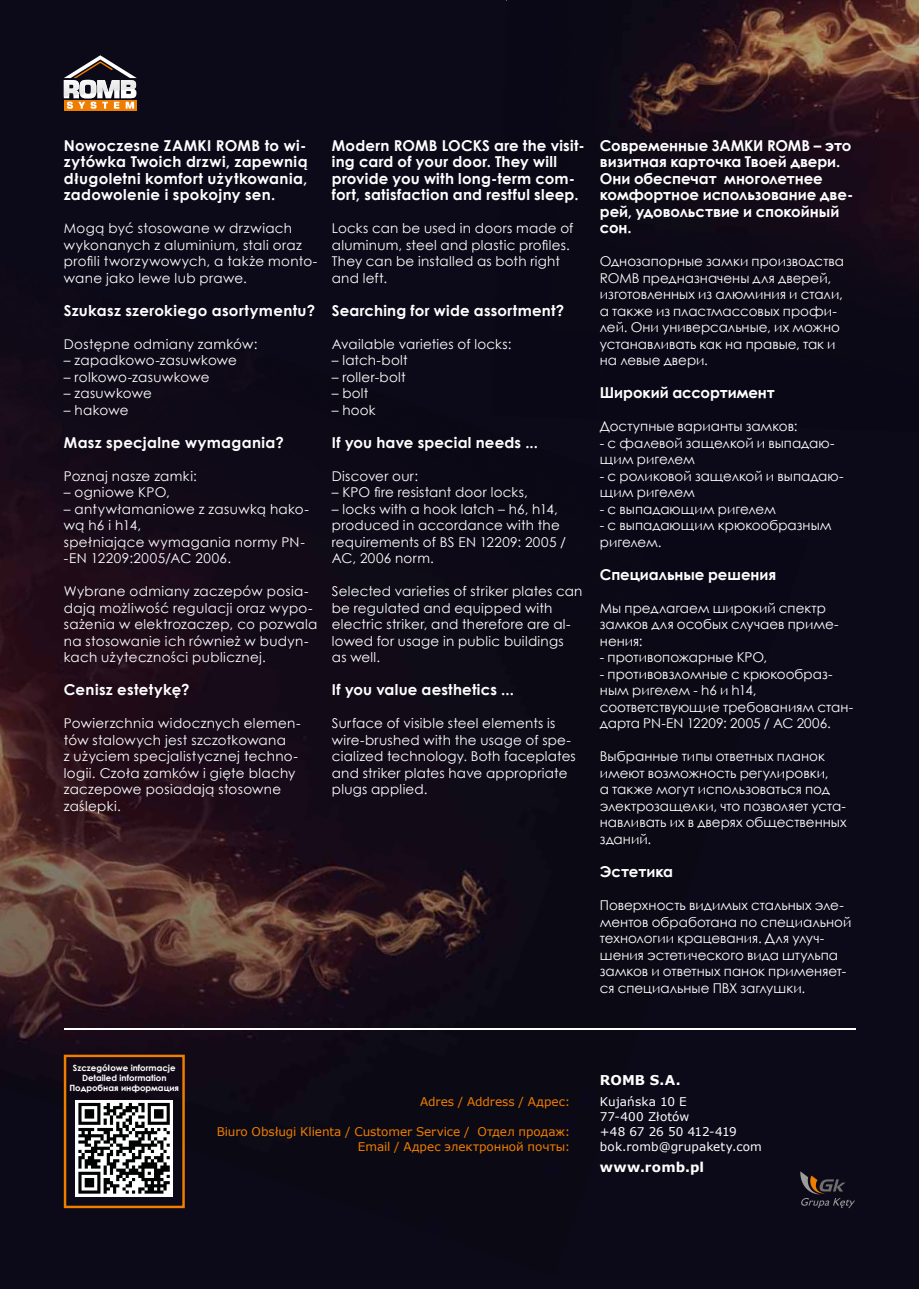
<style>
.page{position:relative;width:919px;height:1289px;background:#fff}
.page>*{position:absolute;margin:0;border:0;box-sizing:border-box;transform-origin:0 0}
.t1{font:700 15px/16.5px "Century Gothic";letter-spacing:.005em;color:#fff}
.t2{font:700 15px "Century Gothic";letter-spacing:.025em;color:#fff}
.t3{font:13.5px/16.5px "Century Gothic";letter-spacing:.01em;color:#fff}
.t4{font:13.5px/16.5px "Century Gothic";letter-spacing:.03em;color:#fff}
.t5{font:700 13.5px "Verdana";letter-spacing:.01em;color:#fff}
.t6{font:12px/15px "Verdana";letter-spacing:-.005em;color:#ef7d00;text-align:right}
.t7{font:12px/15px "Verdana";letter-spacing:.01em;color:#fff}
.t8{font:700 8.55px/10.4px "Century Gothic";color:#fff;text-align:center}
</style>
<div class="page">
<div style="left:0;top:0;width:918px;height:1288px;background:#0c0a18"></div>
<div style="left:859px;top:240px;width:59px;height:27px;background:#160a17"></div>
<img style="left:620px;top:48px;width:298px;height:192px">
<img style="left:677px;top:0;width:241px;height:48px">
<div style="left:0;top:359px;width:62px;height:67px;background:#150b19"></div>
<img style="left:0;top:426px;width:215px;height:165px">
<img style="left:0;top:591px;width:310px;height:165px">
<img style="left:0;top:756px;width:656px;height:274px">
<img style="left:0;top:920px;width:605px;height:289px">
<svg style="left:64px;top:1054px;width:121px;height:154px"></svg>
<svg style="left:800px;top:1171px;width:55px;height:36px"></svg>
<div style="left:64px;top:100px;width:73px;height:10px;background:#ef7d00"></div>
<svg style="left:64px;top:55px;width:73px;height:54px"></svg>
<img style="left:64px;top:80px;width:72px;height:17px">
<hr style="left:64px;top:1028px;width:791px;height:1px;background:#fff">
<p class="t1" style="left:64px;top:136px;width:245px;text-align:justify">Nowoczesne ZAMKI ROMB to wi&shy;zytówka Twoich drzwi, zapewnią długoletni komfort użytkowania, zadowolenie i spokojny sen.</p>
<p class="t3" style="left:64px;top:220px;width:255px">Mogą być stosowane w drzwiach wykonanych z aluminium, stali oraz profili tworzywowych, a także monto&shy;wane jako lewe lub prawe.</p>
<p class="t1" style="left:64px;top:301px;width:253px">Szukasz szerokiego asortymentu?</p>
<p class="t3" style="left:64px;top:335px;width:195px">Dostępne odmiany zamków:</p>
<p class="t3" style="left:64px;top:352px;width:175px">– zapadkowo-zasuwkowe</p>
<p class="t3" style="left:64px;top:368px;width:147px">– rolkowo-zasuwkowe</p>
<p class="t3" style="left:64px;top:385px;width:89px">– zasuwkowe</p>
<p class="t3" style="left:64px;top:401px;width:66px">– hakowe</p>
<p class="t2" style="left:64px;top:431px;width:221px">Masz specjalne wymagania?</p>
<p class="t4" style="left:64px;top:467px;width:134px">Poznaj nasze zamki:</p>
<p class="t3" style="left:64px;top:484px;width:108px">– ogniowe KPO,</p>
<p class="t4" style="left:64px;top:500px;width:247px">– antywłamaniowe z zasuwką hako&shy;wą h6 i h14,<br>spełniające wymagania normy PN--EN 12209:2005/AC 2006.</p>
<p class="t3" style="left:64px;top:583px;width:255px">Wybrane odmiany zaczepów posia&shy;dają możliwość regulacji oraz wypo&shy;sażenia w elektrozaczep, co pozwala na stosowanie ich również w budyn&shy;kach użyteczności publicznej.</p>
<p class="t1" style="left:64px;top:681px;width:127px">Cenisz estetykę?</p>
<p class="t3" style="left:64px;top:715px;width:238px">Powierzchnia widocznych elemen&shy;tów stalowych jest szczotkowana<br>z użyciem specjalistycznej techno&shy;logii. Czoła zamków i gięte blachy zaczepowe posiadają stosowne zaślepki.</p>
<p class="t1" style="left:332px;top:136px;width:254px">Modern ROMB LOCKS are the visit&shy;ing card of your door. They will provide you with long-term com&shy;fort, satisfaction and restful sleep.</p>
<p class="t3" style="left:332px;top:220px;width:243px">Locks can be used in doors made of aluminum, steel and plastic profiles.<br>They can be installed as both right and left.</p>
<p class="t1" style="left:332px;top:301px;width:234px">Searching for wide assortment?</p>
<p class="t3" style="left:332px;top:335px;width:181px">Available varieties of locks:</p>
<p class="t3" style="left:332px;top:352px;width:77px">– latch-bolt</p>
<p class="t3" style="left:332px;top:368px;width:75px">– roller-bolt</p>
<p class="t3" style="left:332px;top:385px;width:38px">– bolt</p>
<p class="t3" style="left:332px;top:401px;width:45px">– hook</p>
<p class="t1" style="left:332px;top:433px;width:208px">If you have special needs ...</p>
<p class="t3" style="left:332px;top:467px;width:88px">Discover our:</p>
<p class="t3" style="left:332px;top:484px;width:197px">– KPO fire resistant door locks,</p>
<p class="t3" style="left:332px;top:500px;width:236px">– locks with a hook latch – h6, h14, produced in accordance with the requirements of BS EN 12209: 2005 /<br>AC, 2006 norm.</p>
<p class="t3" style="left:332px;top:583px;width:252px">Selected varieties of striker plates can be regulated and equipped with electric striker, and therefore are al&shy;lowed for usage in public buildings<br>as well.</p>
<p class="t1" style="left:332px;top:681px;width:184px">If you value aesthetics ...</p>
<p class="t3" style="left:332px;top:715px;width:245px">Surface of visible steel elements is wire-brushed with the usage of spe&shy;cialized technology. Both faceplates and striker plates have appropriate plugs applied.</p>
<p class="t1" style="left:600px;top:136px;width:255px">Современныe ЗАМКИ ROMB – это визитная карточка Твоей двери.<br>Они обеспечат многолетнее комфортное использование две&shy;рей, удовольствие и спокойный сон.</p>
<p class="t3" style="left:600px;top:253px;width:246px">Однозапорные замки производства<br>ROMB предназначены для дверей, изготовленных из алюминия и стали, а также из пластмассовых профи&shy;лей. Они универсальные, их можно устанавливать как на правые, так и на левые двери.</p>
<p class="t1" style="left:600px;top:384px;width:176px">Широкий ассортимент</p>
<p class="t3" style="left:600px;top:418px;width:199px">Доступные варианты замков:</p>
<p class="t3" style="left:600px;top:434px;width:236px">- с фалевой защелкой и выпадаю&shy;щим ригелем</p>
<p class="t3" style="left:600px;top:467px;width:245px">- с роликовой защелкой и выпадаю&shy;щим ригелем</p>
<p class="t3" style="left:600px;top:500px;width:178px">- с выпадающим ригелем</p>
<p class="t3" style="left:600px;top:517px;width:233px">- с выпадающим крюкообразным ригелем.</p>
<p class="t1" style="left:600px;top:565px;width:178px">Специальные решения</p>
<p class="t3" style="left:600px;top:599px;width:240px">Мы предлагаем широкий спектр замков для особых случаев приме&shy;нения:</p>
<p class="t3" style="left:600px;top:649px;width:169px">- противопожарные KPO,</p>
<p class="t3" style="left:600px;top:665px;width:255px">- противовзломные с крюкообраз&shy;ным ригелем - h6 и h14, cоответствующие требованиям стан&shy;дарта РN-EN 12209: 2005 / AC 2006.</p>
<p class="t3" style="left:600px;top:748px;width:248px">Выбранные типы ответных планок имеют возможность регулировки,<br>а также могут использоваться под электрозащелки, что позволяет уста&shy;навливать их в дверях общественных зданий.</p>
<p class="t1" style="left:600px;top:862px;width:75px">Эстетика</p>
<p class="t3" style="left:600px;top:896px;width:253px">Поверхность видимых стальных эле&shy;ментов обработана по специальной технологии крацевания. Для улуч&shy;шения эстетического вида штульпа замков и ответных панок применяет&shy;ся специальные ПВХ заглушки.</p>
<p class="t8" style="left:69px;top:1061px;width:111px">Szczegółowe informacje<br>Detailed information<br>Подробная информация</p>
<p class="t6" style="left:420px;top:1094px;width:152px">Adres / Address / Aдрес:</p>
<p class="t6" style="left:217px;top:1124px;width:355px">Biuro Obsługi Klienta / Customer Service / Oтдел продаж:<br>Email / Aдрес электронной почты:</p>
<p class="t5" style="left:600px;top:1070px;width:82px">ROMB S.A.</p>
<p class="t7" style="left:600px;top:1093px;width:163px">Kujańska 10 E<br>77-400 Złotów<br>+48 67 26 50 412-419 bok.romb@grupakety.com</p>
<p class="t5" style="left:600px;top:1157px;width:106px">www.romb.pl</p>
</div>
